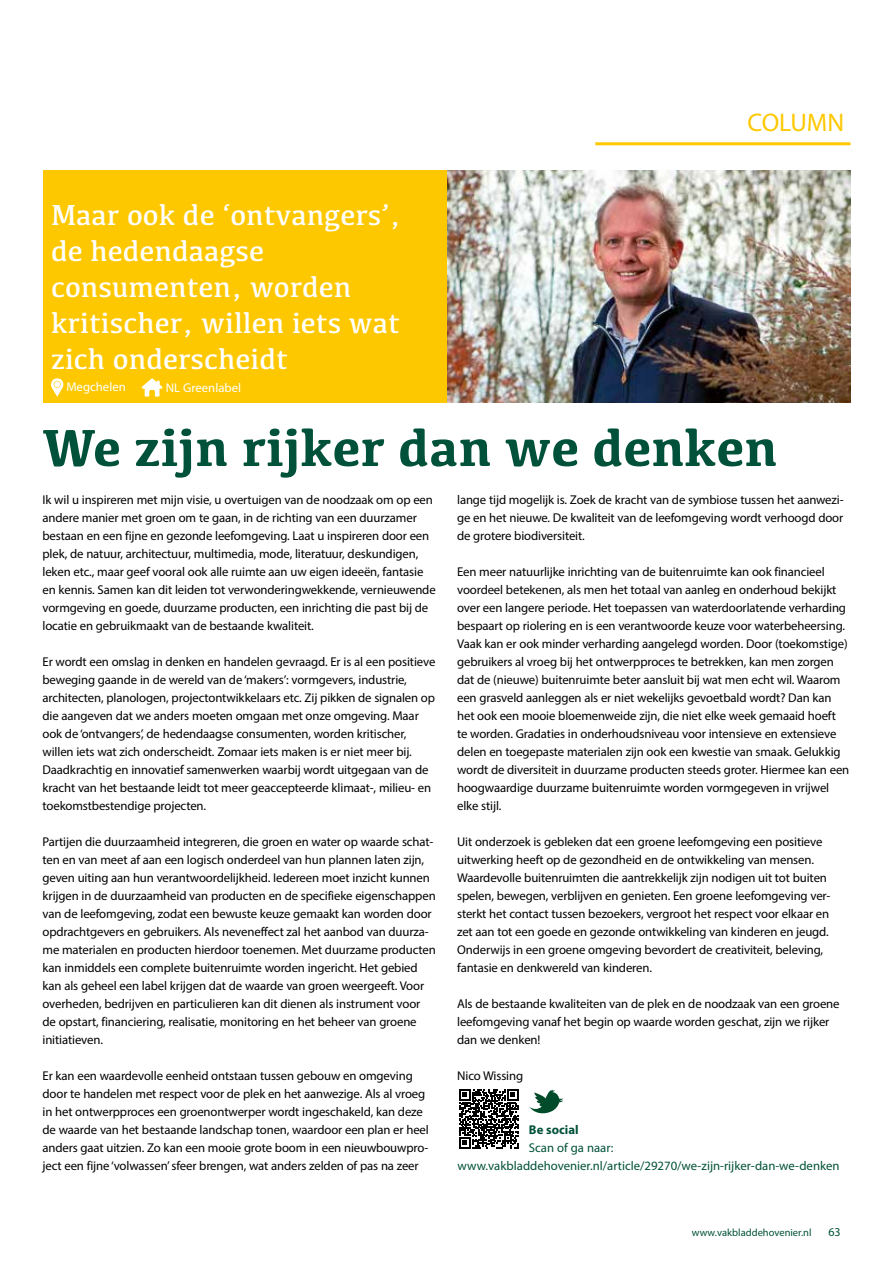
<style>
.page{position:relative;width:893px;height:1263px;background:#fff}
.page>*{position:absolute;margin:0;border:0;box-sizing:border-box;transform-origin:0 0}
.t1{font:700 54px "Kefa";color:#005139}
.t2{font:30px/36px "Kefa";color:#fff}
.t3{font:25.5px "Myriad Pro";color:#fec800}
.t4{font:12.75px/18px "Myriad Pro";letter-spacing:-.01em;color:#000}
.t5{font:12.75px/18px "Myriad Pro";color:#005139}
.t6{font:12.75px "Myriad Pro";color:#fff}
.t7{font:700 12.75px "Myriad Pro";color:#005139}
.t8{font:12px "Myriad Pro";color:#005139}
.t9{font:10.5px "Myriad Pro";color:#005139}
</style>
<div class="page">
<hr style="left:595px;top:142px;width:255px;height:3px;background:#fec800">
<img style="left:446px;top:170px;width:404px;height:232px">
<div style="left:43px;top:170px;width:403px;height:232px;background:#fec800"></div>
<svg style="left:51px;top:378px;width:12px;height:18px"></svg>
<svg style="left:142px;top:378px;width:20px;height:18px"></svg>
<svg style="left:459px;top:1089px;width:60px;height:59px"></svg>
<svg style="left:529px;top:1090px;width:33px;height:23px"></svg>
<h2 class="t2" style="left:51px;top:196px;width:351px">Maar ook de ‘ontvangers’, de hedendaagse consumenten, worden kritischer, willen iets wat zich onderscheidt</h2>
<p class="t6" style="left:66px;top:379px;width:61px">Megchelen</p>
<p class="t6" style="left:166px;top:380px;width:77px">NL Greenlabel</p>
<h3 class="t3" style="left:747px;top:107px;width:98px">COLUMN</h3>
<h1 class="t1" style="left:43px;top:412px;width:736px">We zijn rijker dan we denken</h1>
<p class="t4" style="left:43px;top:491px;width:395px">Ik wil u inspireren met mijn visie, u overtuigen van de noodzaak om op een andere manier met groen om te gaan, in de richting van een duurzamer bestaan en een fijne en gezonde leefomgeving. Laat u inspireren door een plek, de natuur, architectuur, multimedia, mode, literatuur, deskundigen, leken etc., maar geef vooral ook alle ruimte aan uw eigen ideeën, fantasie en kennis. Samen kan dit leiden tot verwonderingwekkende, vernieuwende vormgeving en goede, duurzame producten, een inrichting die past bij de locatie en gebruikmaakt van de bestaande kwaliteit.</p>
<p class="t4" style="left:43px;top:653px;width:394px">Er wordt een omslag in denken en handelen gevraagd. Er is al een positieve beweging gaande in de wereld van de ‘makers’: vormgevers, industrie, architecten, planologen, projectontwikkelaars etc. Zij pikken de signalen op die aangeven dat we anders moeten omgaan met onze omgeving. Maar ook de ‘ontvangers’, de hedendaagse consumenten, worden kritischer, willen iets wat zich onderscheidt. Zomaar iets maken is er niet meer bij.<br>Daadkrachtig en innovatief samenwerken waarbij wordt uitgegaan van de kracht van het bestaande leidt tot meer geaccepteerde klimaat-, milieu- en toekomstbestendige projecten.</p>
<p class="t4" style="left:43px;top:833px;width:395px">Partijen die duurzaamheid integreren, die groen en water op waarde schat&shy;ten en van meet af aan een logisch onderdeel van hun plannen laten zijn, geven uiting aan hun verantwoordelijkheid. Iedereen moet inzicht kunnen krijgen in de duurzaamheid van producten en de specifieke eigenschappen van de leefomgeving, zodat een bewuste keuze gemaakt kan worden door opdrachtgevers en gebruikers. Als neveneffect zal het aanbod van duurza&shy;me materialen en producten hierdoor toenemen. Met duurzame producten kan inmiddels een complete buitenruimte worden ingericht. Het gebied kan als geheel een label krijgen dat de waarde van groen weergeeft. Voor overheden, bedrijven en particulieren kan dit dienen als instrument voor de opstart, financiering, realisatie, monitoring en het beheer van groene initiatieven.</p>
<p class="t4" style="left:43px;top:1067px;width:388px">Er kan een waardevolle eenheid ontstaan tussen gebouw en omgeving door te handelen met respect voor de plek en het aanwezige. Als al vroeg in het ontwerpproces een groenontwerper wordt ingeschakeld, kan deze de waarde van het bestaande landschap tonen, waardoor een plan er heel anders gaat uitzien. Zo kan een mooie grote boom in een nieuwbouwpro&shy;ject een fijne ‘volwassen’ sfeer brengen, wat anders zelden of pas na zeer</p>
<p class="t4" style="left:457px;top:491px;width:388px;text-align:justify">lange tijd mogelijk is. Zoek de kracht van de symbiose tussen het aanwezi&shy;ge en het nieuwe. De kwaliteit van de leefomgeving wordt verhoogd door de grotere biodiversiteit.</p>
<p class="t4" style="left:457px;top:563px;width:394px">Een meer natuurlijke inrichting van de buitenruimte kan ook financieel voordeel betekenen, als men het totaal van aanleg en onderhoud bekijkt over een langere periode. Het toepassen van waterdoorlatende verharding bespaart op riolering en is een verantwoorde keuze voor waterbeheersing.<br>Vaak kan er ook minder verharding aangelegd worden. Door (toekomstige) gebruikers al vroeg bij het ontwerpproces te betrekken, kan men zorgen dat de (nieuwe) buitenruimte beter aansluit bij wat men echt wil. Waarom een grasveld aanleggen als er niet wekelijks gevoetbald wordt? Dan kan het ook een mooie bloemenweide zijn, die niet elke week gemaaid hoeft te worden. Gradaties in onderhoudsniveau voor intensieve en extensieve delen en toegepaste materialen zijn ook een kwestie van smaak. Gelukkig wordt de diversiteit in duurzame producten steeds groter. Hiermee kan een hoogwaardige duurzame buitenruimte worden vormgegeven in vrijwel elke stijl.</p>
<p class="t4" style="left:457px;top:833px;width:375px">Uit onderzoek is gebleken dat een groene leefomgeving een positieve uitwerking heeft op de gezondheid en de ontwikkeling van mensen.<br>Waardevolle buitenruimten die aantrekkelijk zijn nodigen uit tot buiten spelen, bewegen, verblijven en genieten. Een groene leefomgeving ver&shy;sterkt het contact tussen bezoekers, vergroot het respect voor elkaar en zet aan tot een goede en gezonde ontwikkeling van kinderen en jeugd.<br>Onderwijs in een groene omgeving bevordert de creativiteit, beleving, fantasie en denkwereld van kinderen.</p>
<p class="t4" style="left:457px;top:995px;width:384px">Als de bestaande kwaliteiten van de plek en de noodzaak van een groene leefomgeving vanaf het begin op waarde worden geschat, zijn we rijker dan we denken!</p>
<p class="t4" style="left:457px;top:1067px;width:68px">Nico Wissing</p>
<p class="t7" style="left:529px;top:1121px;width:51px">Be social</p>
<p class="t5" style="left:458px;top:1139px;width:383px;text-indent:71px">Scan of ga naar: www.vakbladdehovenier.nl/article/29270/we-zijn-rijker-dan-we-denken</p>
<p class="t9" style="left:692px;top:1226px;width:121px">www.vakbladdehovenier.nl</p>
<p class="t8" style="left:828px;top:1224px;width:14px">63</p>
</div>
